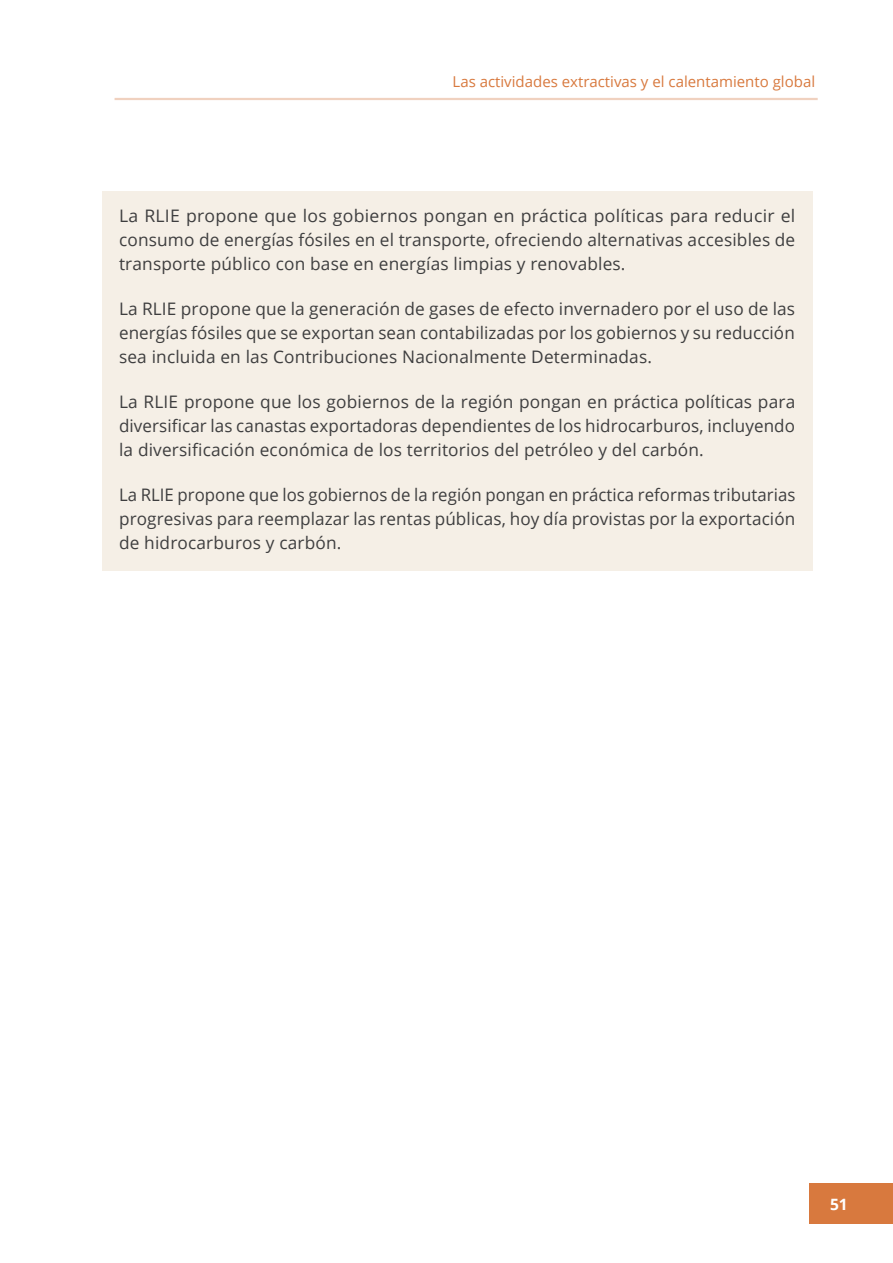
<style>
.page{position:relative;width:893px;height:1263px;background:#fff}
.page>*{position:absolute;margin:0;border:0;box-sizing:border-box;transform-origin:0 0}
.texto_cuadro_nota{font:17.25px/24px "Open Sans";letter-spacing:.01em;color:#3e3e3f;text-align:justify}
.t1{font:700 15.6px "Open Sans";color:#fff}
.t2{font:15px "Open Sans";color:#d8793e}
</style>
<div class="page">
<div style="left:809px;top:1183px;width:84px;height:41px;background:#d8793e"></div>
<hr style="left:115px;top:98px;width:703px;height:2px;background:#f0d1bf">
<div style="left:102px;top:191px;width:710px;height:100px;background:#f5efe6"></div>
<div style="left:102px;top:285px;width:710px;height:99px;background:#f5efe6"></div>
<div style="left:102px;top:378px;width:710px;height:99px;background:#f5efe6"></div>
<div style="left:102px;top:471px;width:710px;height:100px;background:#f5efe6"></div>
<p class="t2" style="left:453px;top:72px;width:364px">Las actividades extractivas y el calentamiento global</p>
<p class="texto_cuadro_nota" style="left:119px;top:203px;width:678px">La RLIE propone que los gobiernos pongan en práctica políticas para reducir el consumo de energías fósiles en el transporte, ofreciendo alternativas accesibles de transporte público con base en energías limpias y renovables.</p>
<p class="texto_cuadro_nota" style="left:119px;top:296px;width:678px">La RLIE propone que la generación de gases de efecto invernadero por el uso de las energías fósiles que se exportan sean contabilizadas por los gobiernos y su reducción sea incluida en las Contribuciones Nacionalmente Determinadas.</p>
<p class="texto_cuadro_nota" style="left:119px;top:389px;width:678px">La RLIE propone que los gobiernos de la región pongan en práctica políticas para diversificar las canastas exportadoras dependientes de los hidrocarburos, incluyendo la diversificación económica de los territorios del petróleo y del carbón.</p>
<p class="texto_cuadro_nota" style="left:119px;top:483px;width:678px">La RLIE propone que los gobiernos de la región pongan en práctica reformas tributarias progresivas para reemplazar las rentas públicas, hoy día provistas por la exportación de hidrocarburos y carbón.</p>
<p class="t1" style="left:830px;top:1193px;width:19px">51</p>
</div>
